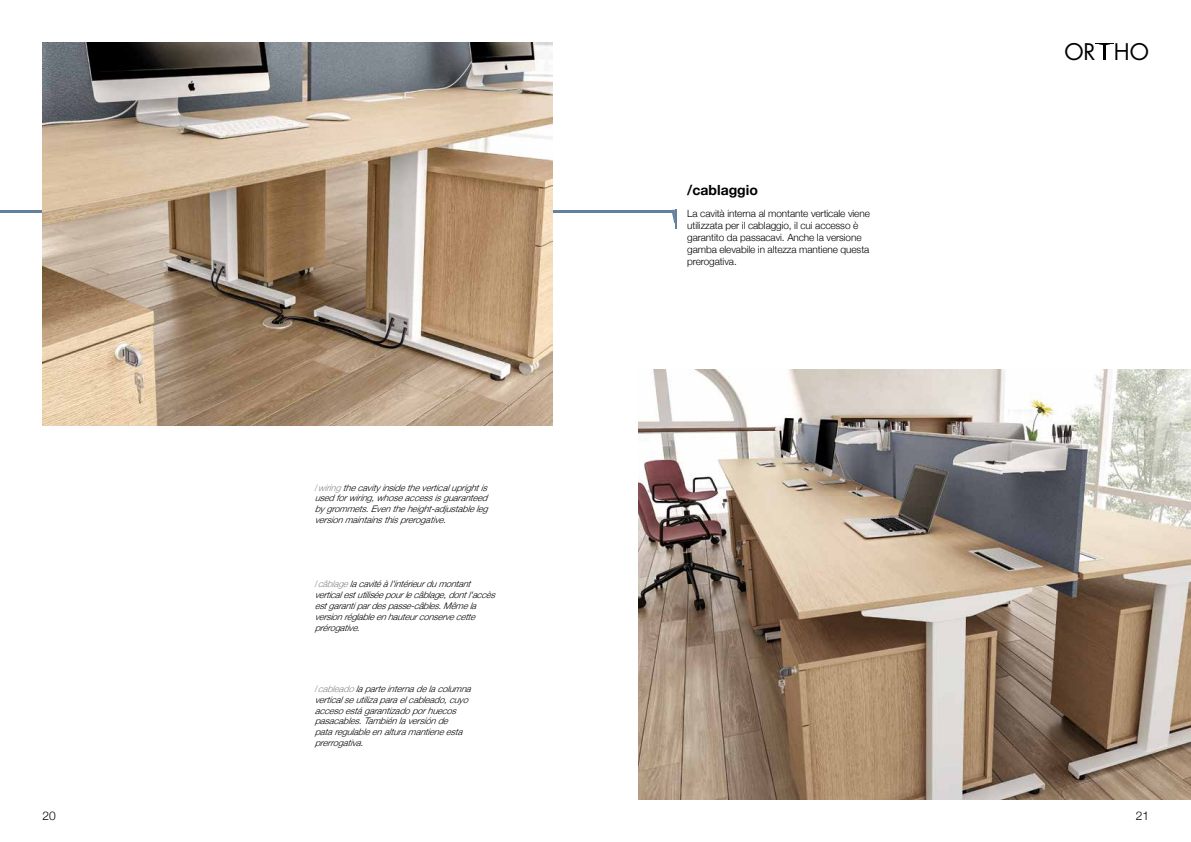
<style>
.page{position:relative;width:1191px;height:842px;background:#fff}
.page>*{position:absolute;margin:0;border:0;box-sizing:border-box;transform-origin:0 0}
.t1{font:22.3px "Futura Std";color:#000}
.t2{font:700 14px "Helvetica Neue";color:#000}
.t3{font:300 12px "Helvetica Neue";color:#000}
.t4{font:300 10px/12px "Helvetica Neue";letter-spacing:-.01em;color:#000}
.t5{font:italic 300 9px/10.8px "Helvetica Neue";color:#000}
.s1{font-style:normal;color:#878787}
.s2{color:#878787}
</style>
<div class="page">
<img style="left:638px;top:370px;width:553px;height:429px">
<hr style="left:0;top:210px;width:671px;height:2px;background:#6380a1">
<svg style="left:672px;top:210px;width:5px;height:19px"></svg>
<img style="left:43px;top:43px;width:510px;height:382px">
<svg style="left:1095px;top:43px;width:18px;height:17px"></svg>
<p class="t5" style="left:315px;top:482px;width:178px;text-align:justify"><span class="s1">/</span> <span class="s2">wiring</span>thecavityinsidetheverticaluprightis usedforwiring,whoseaccessisguaranteed bygrommets.Eventheheight-adjustableleg versionmaintainsthisprerogative.</p>
<p class="t5" style="left:315px;top:578px;width:185px"><span class="s1">/</span> <span class="s2">câblage</span>lacavitéàl'intérieurdumontant verticalestutiliséepourlecâblage,dontl'accès estgarantipardespasse-câbles.Mêmela versionréglableenhauteurconservecette prérogative.</p>
<p class="t5" style="left:315px;top:683px;width:161px"><span class="s1">/</span> <span class="s2">cableado</span>laparteinternadelacolumna verticalseutilizaparaelcableado,cuyo accesoestágarantizadoporhuecos pasacables.Tambiénlaversiónde pataregulableenalturamantieneesta prerrogativa.</p>
<h2 class="t2" style="left:687px;top:181px;width:72px">/cablaggio</h2>
<p class="t4" style="left:687px;top:207px;width:184px">La cavità interna al montante verticale viene utilizzata per il cablaggio, il cui accesso è garantito da passacavi. Anche la versione gamba elevabile in altezza mantiene questa prerogativa.</p>
<h1 class="t1" style="left:1064px;top:37px;width:86px">OR HO</h1>
<h3 class="t3" style="left:43px;top:808px;width:15px">20</h3>
<h3 class="t3" style="left:1135px;top:808px;width:15px">21</h3>
</div>
